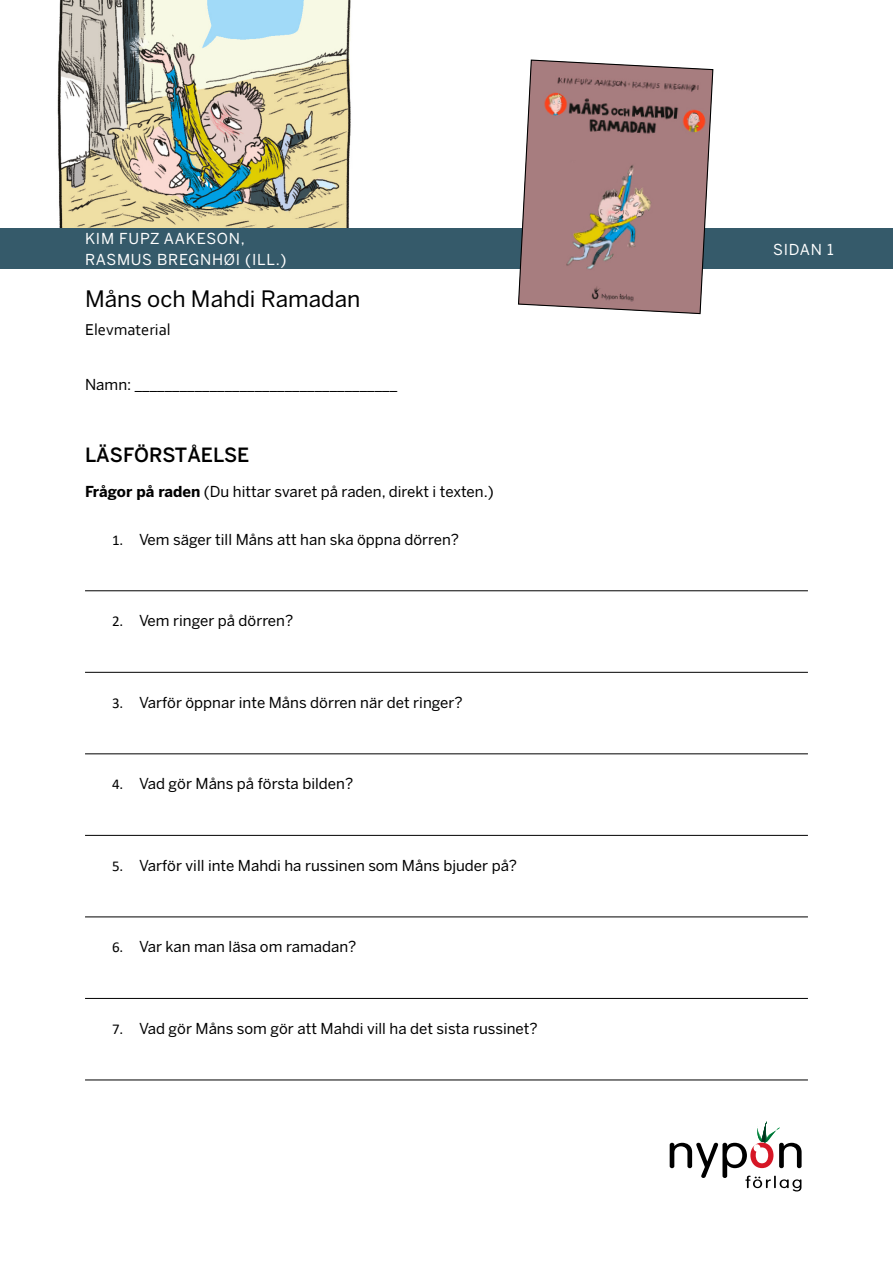
<style>
.page{position:relative;width:893px;height:1263px;background:#fff}
.page>*{position:absolute;margin:0;border:0;box-sizing:border-box;transform-origin:0 0}
.t1{font:22.5px "Benton Sans";color:#000}
.t2{font:500 19.5px "Benton Sans";color:#000}
.t3{font:16.5px "Corbel";color:#000}
.t4{font:15px "Benton Sans";color:#000}
.t5{font:15px/21px "Benton Sans";letter-spacing:.05em;color:#fff}
.s1{font-weight:700}
.s2{font-family:"Calibri"}
</style>
<div class="page">
<img style="left:0;top:0;width:365px;height:229px">
<div style="left:0;top:229px;width:893px;height:40px;background:#355a6a"></div>
<svg style="left:517px;top:59px;width:197px;height:256px;background:#a78585"></svg>
<svg style="left:670px;top:1121px;width:132px;height:70px"></svg>
<hr style="left:85px;top:590px;width:723px;height:1px;background:#000">
<hr style="left:85px;top:672px;width:723px;height:1px;background:#000">
<hr style="left:85px;top:753px;width:723px;height:1px;background:#000">
<hr style="left:85px;top:835px;width:723px;height:1px;background:#000">
<hr style="left:85px;top:916px;width:723px;height:1px;background:#000">
<hr style="left:85px;top:998px;width:723px;height:1px;background:#000">
<hr style="left:85px;top:1079px;width:723px;height:1px;background:#000">
<p class="t5" style="left:85px;top:229px;width:203px">KIM FUPZ AAKESON,<br>RASMUS BREGNHØI (ILL.)</p>
<h1 class="t1" style="left:85px;top:286px;width:277px">Måns och Mahdi Ramadan</h1>
<p class="t3" style="left:85px;top:320px;width:87px">Elevmaterial</p>
<p class="t4" style="left:85px;top:376px;width:314px">Namn: ___________________________________</p>
<h2 class="t2" style="left:85px;top:443px;width:166px">LÄSFÖRSTÅELSE</h2>
<p class="t4" style="left:85px;top:483px;width:410px"><span class="s1">Frågor på raden</span> (Du hittar svaret på raden, direkt i texten.)</p>
<p class="t4" style="left:112px;top:530px;width:349px"><span class="s2">1.</span> Vem säger till Måns att han ska öppna dörren?</p>
<p class="t4" style="left:112px;top:612px;width:183px"><span class="s2">2.</span> Vem ringer på dörren?</p>
<p class="t4" style="left:112px;top:693px;width:352px"><span class="s2">3.</span> Varför öppnar inte Måns dörren när det ringer?</p>
<p class="t4" style="left:112px;top:775px;width:243px"><span class="s2">4.</span> Vad gör Måns på första bilden?</p>
<p class="t4" style="left:112px;top:857px;width:407px"><span class="s2">5.</span> Varför vill inte Mahdi ha russinen som Måns bjuder på?</p>
<p class="t4" style="left:112px;top:938px;width:246px"><span class="s2">6.</span> Var kan man läsa om ramadan?</p>
<p class="t4" style="left:112px;top:1020px;width:427px"><span class="s2">7.</span> Vad gör Måns som gör att Mahdi vill ha det sista russinet?</p>
<p class="t5" style="left:773px;top:240px;width:62px">SIDAN 1</p>
</div>
